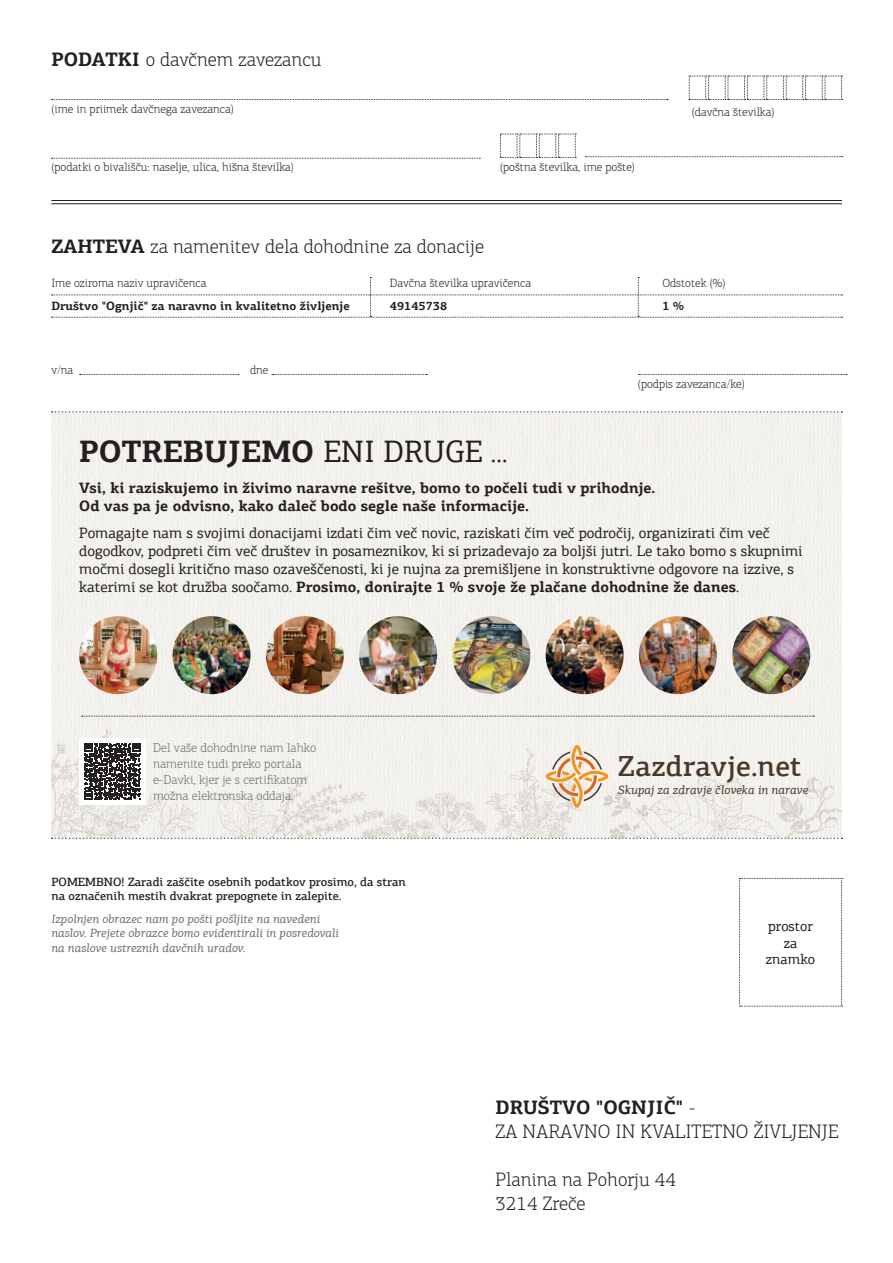
<style>
.page{position:relative;width:893px;height:1263px;background:#fff}
.page>*{position:absolute;margin:0;border:0;box-sizing:border-box;transform-origin:0 0}
.Pod_podnaslovi{font:700 31.05px "PF Agora Slab Pro";color:#231f20}
.t1{font:500 29.1px "PF Agora Slab Pro";letter-spacing:.01em;color:#4b372a}
.t2{font:300 19.5px/24px "PF Agora Slab Pro";color:#231f20}
.t3{font:15px/18px "PF Agora Slab Pro";color:#231f20}
.t4{font:700 15px/18px "PF Agora Slab Pro";color:#231f20}
.Tekst{font:14.25px/16.5px "PF Agora Slab Pro";color:#231f20;text-align:center}
.t5{font:300 12.75px/15.9px "PF Agora Slab Pro";color:#6c6d70}
.t6{font:italic 12.15px "PF Agora Slab Pro";letter-spacing:.005em;color:#4b372a}
.t7{font:300 12px "PF Agora Slab Pro";color:#231f20}
.t8{font:italic 12px/14.4px "PF Agora Slab Pro";color:#6c6d70}
.t9{font:500 12px/14.4px "PF Agora Slab Pro";color:#231f20}
.t10{font:700 12px "PF Agora Slab Pro";color:#231f20}
.s1{font-weight:700}
.s2{font-weight:400}
.s3{font-weight:300}
</style>
<div class="page">
<div style="left:51px;top:411px;width:790px;height:428px;background:#f3f1ed"></div>
<img style="left:51px;top:725px;width:436px;height:113px">
<img style="left:487px;top:749px;width:355px;height:89px">
<svg style="left:52px;top:838px;width:790px;height:1px"></svg>
<svg style="left:52px;top:411px;width:790px;height:1px"></svg>
<svg style="left:739px;top:878px;width:104px;height:129px"></svg>
<svg style="left:51px;top:99px;width:617px;height:1px"></svg>
<hr style="left:51px;top:200px;width:791px;height:1px;background:#231f20">
<hr style="left:51px;top:203px;width:791px;height:1px;background:#231f20">
<svg style="left:51px;top:158px;width:429px;height:1px"></svg>
<svg style="left:51px;top:277px;width:792px;height:41px"></svg>
<svg style="left:585px;top:156px;width:258px;height:1px"></svg>
<svg style="left:80px;top:374px;width:159px;height:1px"></svg>
<svg style="left:272px;top:374px;width:155px;height:1px"></svg>
<svg style="left:639px;top:374px;width:208px;height:1px"></svg>
<svg style="left:81px;top:716px;width:733px;height:1px"></svg>
<svg style="left:689px;top:76px;width:154px;height:24px"></svg>
<svg style="left:500px;top:134px;width:76px;height:24px"></svg>
<img style="left:79px;top:616px;width:78px;height:78px;border-radius:39px">
<img style="left:173px;top:616px;width:77px;height:78px;border-radius:39px">
<img style="left:546px;top:616px;width:78px;height:78px;border-radius:39px">
<img style="left:639px;top:616px;width:78px;height:78px;border-radius:39px">
<img style="left:732px;top:616px;width:78px;height:78px;border-radius:39px">
<img style="left:359px;top:616px;width:78px;height:78px;border-radius:39px">
<img style="left:452px;top:616px;width:78px;height:78px;border-radius:39px">
<img style="left:266px;top:616px;width:78px;height:78px;border-radius:39px">
<svg style="left:546px;top:745px;width:62px;height:63px"></svg>
<div style="left:79px;top:738px;width:67px;height:66px;background:#fff"></div>
<svg style="left:84px;top:743px;width:57px;height:56px"></svg>
<p class="t2" style="left:51px;top:47px;width:272px"><span class="s1">PODATKI</span> o davčnem zavezancu</p>
<p class="t7" style="left:51px;top:102px;width:184px">(ime in priimek davčnega zavezanca)</p>
<p class="t7" style="left:692px;top:104px;width:85px">(davčna številka)</p>
<p class="t7" style="left:51px;top:160px;width:244px">(podatki o bivališču: naselje, ulica, hišna številka)</p>
<p class="t7" style="left:500px;top:160px;width:137px">(poštna številka, ime pošte)</p>
<p class="t2" style="left:51px;top:235px;width:434px"><span class="s1">ZAHTEVA</span> za namenitev dela dohodnine za donacije</p>
<p class="t7" style="left:51px;top:276px;width:157px">Ime oziroma naziv upravičenca</p>
<p class="t7" style="left:390px;top:276px;width:143px">Davčna številka upravičenca</p>
<p class="t7" style="left:662px;top:276px;width:65px">Odstotek (%)</p>
<p class="t10" style="left:51px;top:298px;width:300px">Društvo "Ognjič" za naravno in kvalitetno življenje</p>
<p class="t10" style="left:390px;top:298px;width:59px">49145738</p>
<p class="t10" style="left:662px;top:298px;width:23px">1 %</p>
<p class="t7" style="left:51px;top:363px;width:23px">v/na</p>
<p class="t7" style="left:250px;top:363px;width:20px">dne</p>
<p class="Pod_podnaslovi" style="left:79px;top:431px;width:430px">POTREBUJEMO <span class="s2">ENI DRUGE</span> <span class="s3">...</span></p>
<p class="t7" style="left:638px;top:377px;width:109px">(podpis zavezanca/ke)</p>
<p class="t4" style="left:79px;top:479px;width:578px">Vsi, ki raziskujemo in živimo naravne rešitve, bomo to počeli tudi v prihodnje.<br>Od vas pa je odvisno, kako daleč bodo segle naše informacije.</p>
<p class="t3" style="left:79px;top:523px;width:725px">Pomagajte nam s svojimi donacijami izdati čim več novic, raziskati čim več področij, organizirati čim več dogodkov, podpreti čim več društev in posameznikov, ki si prizadevajo za boljši jutri. Le tako bomo s skupnimi močmi dosegli kritično maso ozaveščenosti, ki je nujna za premišljene in konstruktivne odgovore na izzive, s katerimi se kot družba soočamo. <span class="s1">Prosimo, donirajte 1 % svoje že plačane dohodnine že danes</span>.</p>
<p class="t5" style="left:153px;top:740px;width:165px">Del vaše dohodnine nam lahko namenite tudi preko portala e-Davki, kjer je s certifikatom možna elektronska oddaja.</p>
<p class="t9" style="left:51px;top:874px;width:356px">POMEMBNO! Zaradi zaščite osebnih podatkov prosimo, da stran na označenih mestih dvakrat prepognete in zalepite.</p>
<p class="t8" style="left:51px;top:912px;width:289px">Izpolnjen obrazec nam po pošti pošljite na navedeni naslov. Prejete obrazce bomo evidentirali in posredovali na naslove ustreznih davčnih uradov.</p>
<p class="t1" style="left:618px;top:748px;width:185px">Zazdravje.net</p>
<p class="t6" style="left:618px;top:782px;width:192px">Skupaj za zdravje človeka in narave</p>
<p class="Tekst" style="left:766px;top:918px;width:51px">prostor za znamko</p>
<p class="t2" style="left:495px;top:1095px;width:345px"><span class="s1">DRUŠTVO "OGNJIČ"</span> -<br>ZA NARAVNO IN KVALITETNO ŽIVLJENJE</p>
<p class="t2" style="left:495px;top:1167px;width:182px">Planina na Pohorju 44<br>3214 Zreče</p>
</div>
